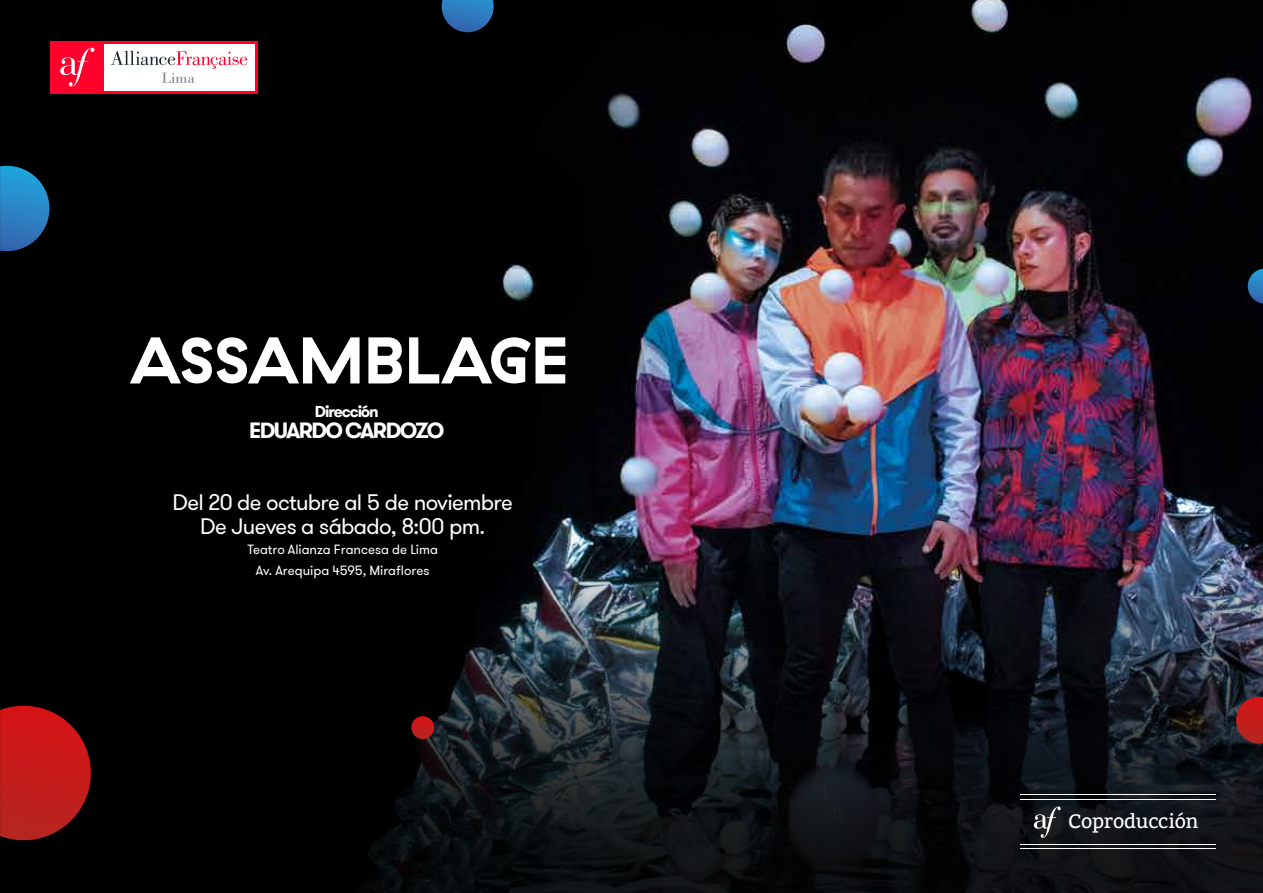
<style>
.page{position:relative;width:1263px;height:893px;background:#fff}
.page>*{position:absolute;margin:0;border:0;box-sizing:border-box;transform-origin:0 0}
.t1{font:700 65.85px "GT Haptik Trial";letter-spacing:-.02em;color:#fff}
.t2{font:22.35px/23.9px "GT Walsheim Pro";letter-spacing:-.03em;color:#fff;text-align:center}
.t3{font:700 21.9px "GT Walsheim Pro";letter-spacing:-.08em;color:#fff}
.t4{font:19.65px "Bitter";letter-spacing:-.015em;color:#fff}
.t5{font:700 15.75px "GT Walsheim Pro";letter-spacing:-.07em;color:#fff}
.t6{font:13.35px/20.5px "GT Walsheim Pro";color:#fff;text-align:center}
</style>
<div class="page">
<img style="left:0;top:0;width:1263px;height:558px">
<svg style="left:0;top:558px;width:1263px;height:335px;background:#0f1216"></svg>
<svg style="left:0;top:706px;width:91px;height:134px;background:#a51716"></svg>
<svg style="left:411px;top:716px;width:23px;height:23px"></svg>
<svg style="left:1236px;top:697px;width:27px;height:46px"></svg>
<svg style="left:1248px;top:269px;width:15px;height:35px"></svg>
<svg style="left:0;top:166px;width:49px;height:85px;background:#226da2"></svg>
<svg style="left:442px;top:0;width:52px;height:32px;background:#26649c"></svg>
<hr style="left:1020px;top:844px;width:195px;height:1px;background:#fff">
<hr style="left:1020px;top:848px;width:195px;height:1px;background:#fff">
<hr style="left:1020px;top:799px;width:195px;height:1px;background:#fff">
<hr style="left:1020px;top:794px;width:195px;height:1px;background:#fff">
<svg style="left:1034px;top:807px;width:27px;height:31px"></svg>
<div style="left:51px;top:41px;width:207px;height:52px;background:#fe002b"></div>
<div style="left:104px;top:44px;width:150px;height:46px;background:#fff"></div>
<svg style="left:111px;top:51px;width:136px;height:32px"></svg>
<svg style="left:60px;top:48px;width:34px;height:38px"></svg>
<h1 class="t1" style="left:129px;top:336px;width:441px">ASSAMBLAGE</h1>
<p class="t5" style="left:315px;top:401px;width:65px">Dirección</p>
<h3 class="t3" style="left:249px;top:416px;width:197px">EDUARDO CARDOZO</h3>
<h2 class="t2" style="left:173px;top:491px;width:342px">Del 20 de octubre al 5 de noviembre<br>De Jueves a sábado, 8:00 pm.</h2>
<p class="t6" style="left:247px;top:540px;width:192px">Teatro Alianza Francesa de Lima<br>Av. Arequipa 4595, Miraflores</p>
<h3 class="t4" style="left:1068px;top:810px;width:131px">Coproducción</h3>
</div>
